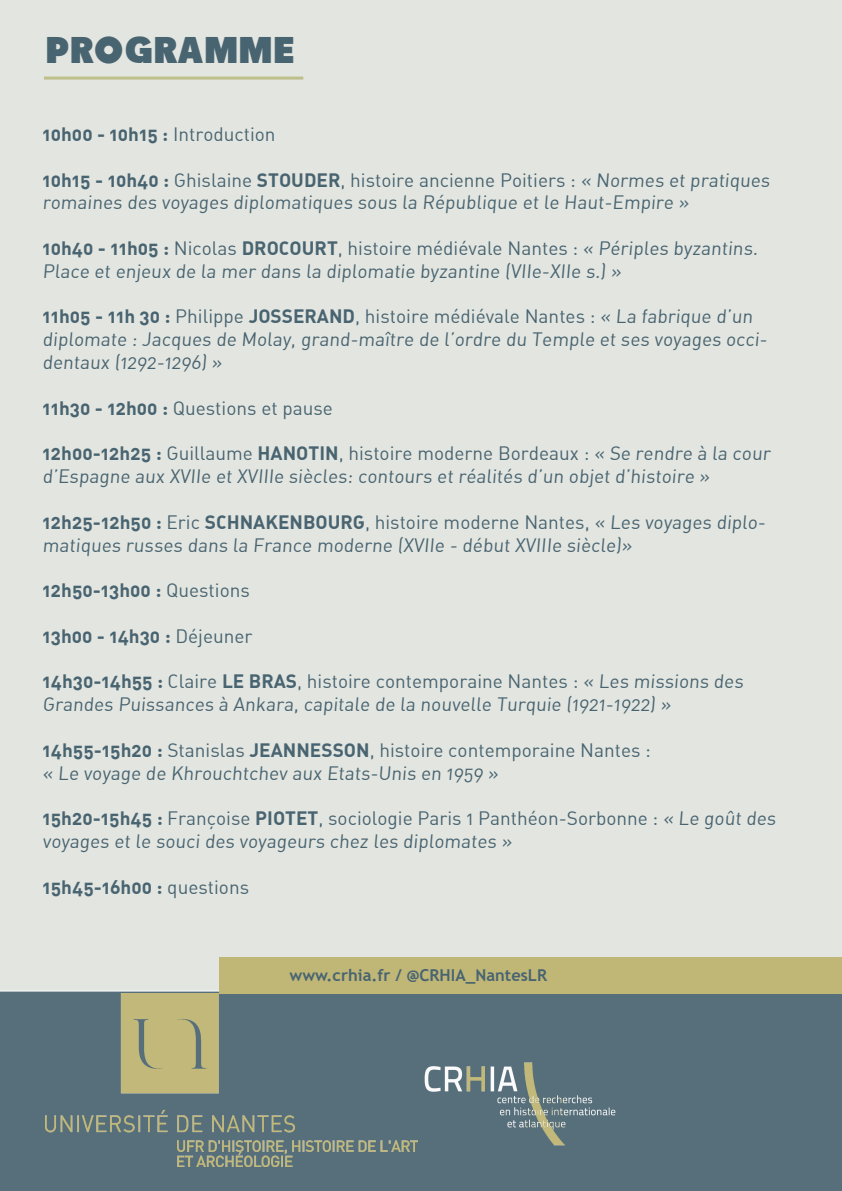
<style>
.page{position:relative;width:842px;height:1191px;background:#fff}
.page>*{position:absolute;margin:0;border:0;box-sizing:border-box;transform-origin:0 0}
.t1{font:37px "RACE1 Brannt NCV";letter-spacing:-.005em;color:#496471}
.t2{font:19px/22.8px "DIN Alternate";color:#496471}
.t3{font:700 19px "DIN Alternate";color:#496471}
.t4{font:700 16.4px "Trebuchet MS";color:#496471}
.s1{font-weight:400}
.s2{font-weight:700}
</style>
<div class="page">
<div style="left:0;top:0;width:842px;height:1018px;background:#e3e6e0"></div>
<div style="left:0;top:990px;width:842px;height:201px;background:#576f7b"></div>
<img style="left:424px;top:1062px;width:192px;height:84px">
<div style="left:220px;top:957px;width:622px;height:36px;background:#c0b777"></div>
<hr style="left:44px;top:77px;width:259px;height:3px;background:#bebf8b">
<img style="left:45px;top:993px;width:373px;height:173px">
<p class="t1" style="left:45px;top:29px;width:251px">PROGRAMME</p>
<p class="t3" style="left:43px;top:122px;width:235px">10h00 - 10h15 : <span class="s1">Introduction</span></p>
<p class="t2" style="left:43px;top:168px;width:731px"><span class="s2">10h15 - 10h40 :</span> Ghislaine <span class="s2">STOUDER</span>, histoire ancienne Poitiers : « Normes et pratiques romaines des voyages diplomatiques sous la République et le Haut-Empire »</p>
<p class="t2" style="left:43px;top:236px;width:719px"><span class="s2">10h40 - 11h05 :</span> Nicolas <span class="s2">DROCOURT</span>, histoire médiévale Nantes : « Périples byzantins.<br>Place et enjeux de la mer dans la diplomatie byzantine (VIIe-XIIe s.) »</p>
<p class="t2" style="left:43px;top:305px;width:728px"><span class="s2">11h05 - 11h 30 :</span> Philippe <span class="s2">JOSSERAND</span>, histoire médiévale Nantes : « La fabrique d’un diplomate : Jacques de Molay, grand-maître de l’ordre du Temple et ses voyages occi&shy;dentaux (1292-1296) »</p>
<p class="t2" style="left:43px;top:396px;width:292px"><span class="s2">11h30 - 12h00 :</span> Questions et pause</p>
<p class="t2" style="left:43px;top:441px;width:731px"><span class="s2">12h00-12h25 :</span> Guillaume <span class="s2">HANOTIN</span>, histoire moderne Bordeaux : « Se rendre à la cour d’Espagne aux XVIIe et XVIIIe siècles: contours et réalités d’un objet d’histoire »</p>
<p class="t2" style="left:43px;top:510px;width:727px"><span class="s2">12h25-12h50 :</span> Eric <span class="s2">SCHNAKENBOURG</span>, histoire moderne Nantes, « Les voyages diplo&shy;matiques russes dans la France moderne (XVIIe - début XVIIIe siècle)»</p>
<p class="t3" style="left:43px;top:578px;width:209px">12h50-13h00 : <span class="s1">Questions</span></p>
<p class="t3" style="left:43px;top:623px;width:212px">13h00 - 14h30 : <span class="s1">Déjeuner</span></p>
<p class="t2" style="left:43px;top:669px;width:704px"><span class="s2">14h30-14h55 :</span> Claire <span class="s2">LE BRAS</span>, histoire contemporaine Nantes : « Les missions des<br>Grandes Puissances à Ankara, capitale de la nouvelle Turquie (1921-1922) »</p>
<p class="t2" style="left:43px;top:738px;width:610px"><span class="s2">14h55-15h20 :</span> Stanislas <span class="s2">JEANNESSON</span>, histoire contemporaine Nantes : « Le voyage de Khrouchtchev aux Etats-Unis en 1959 »</p>
<p class="t2" style="left:43px;top:806px;width:737px"><span class="s2">15h20-15h45 :</span> Françoise <span class="s2">PIOTET</span>, sociologie Paris 1 Panthéon-Sorbonne : « Le goût des voyages et le souci des voyageurs chez les diplomates »</p>
<p class="t3" style="left:43px;top:874px;width:208px">15h45-16h00 : <span class="s1">questions</span></p>
<p class="t4" style="left:289px;top:965px;width:259px">www.crhia.fr / @CRHIA_NantesLR</p>
</div>
